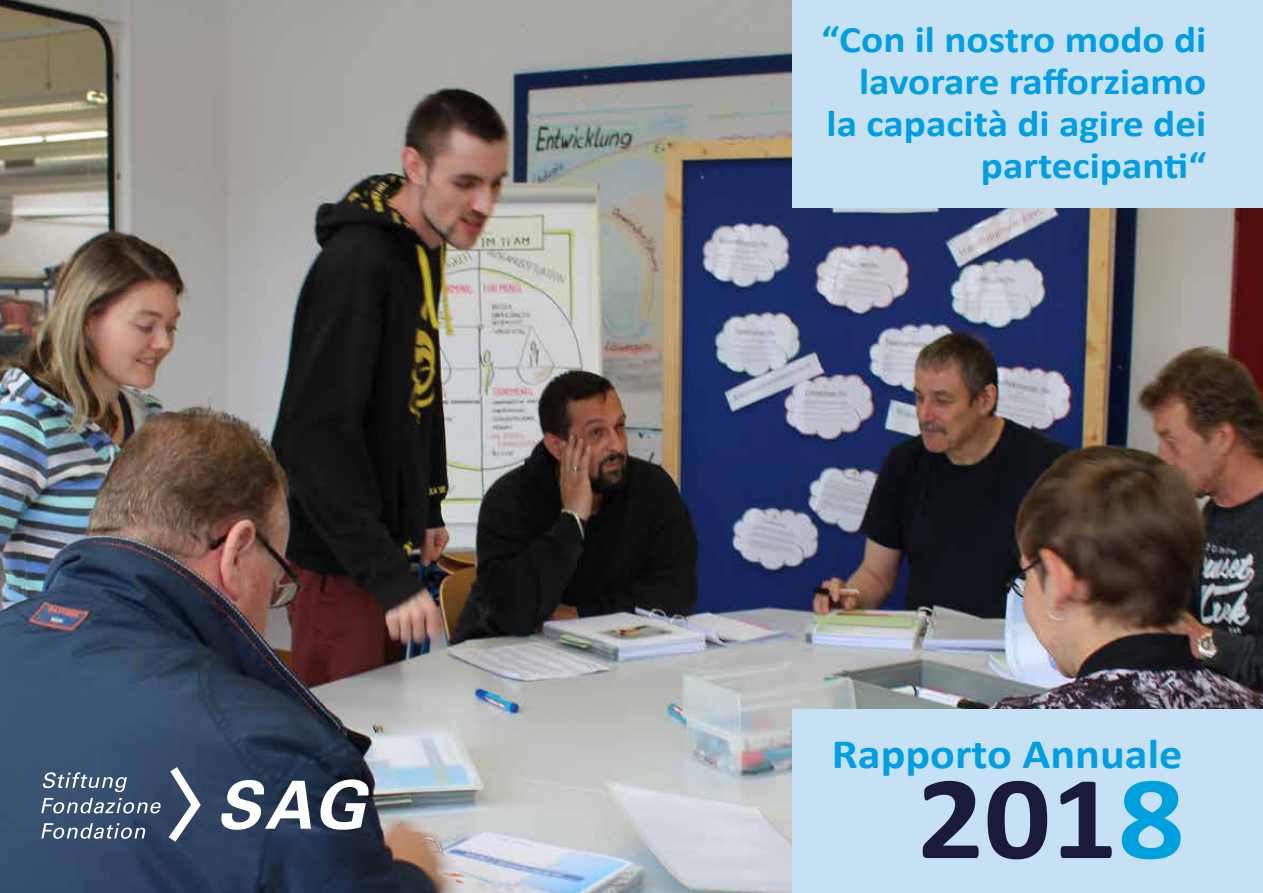
<style>
.page{position:relative;width:1263px;height:893px;background:#fff}
.page>*{position:absolute;margin:0;border:0;box-sizing:border-box;transform-origin:0 0}
.t1{font:700 120px "Calibri";color:#1a1a3b;scale:1.1 1}
.t2{font:700 42px "Calibri";color:#009fe3;scale:1.1 1}
.t3{font:700 37.5px/42px "Calibri";color:#009fe3;text-align:right;scale:1.1 1}
.s1{color:#00a0dc}
</style>
<div class="page">
<img style="left:0;top:0;width:1263px;height:893px">
<div style="left:792px;top:0;width:471px;height:208px;background:#c7e1f4"></div>
<div style="left:792px;top:709px;width:471px;height:184px;background:#c7e1f4"></div>
<svg style="left:219px;top:780px;width:92px;height:50px"></svg>
<svg style="left:320px;top:779px;width:49px;height:51px"></svg>
<svg style="left:169px;top:767px;width:32px;height:75px"></svg>
<svg style="left:43px;top:772px;width:84px;height:20px;background:#667991"></svg>
<svg style="left:41px;top:798px;width:121px;height:15px"></svg>
<svg style="left:41px;top:823px;width:105px;height:16px;background:#697990"></svg>
<p class="t3" style="left:821px;top:17px;width:351px">“Con il nostro modo di lavorare rafforziamo la capacità di agire dei partecipanti“</p>
<p class="t2" style="left:832px;top:728px;width:320px">Rapporto Annuale</p>
<h1 class="t1" style="left:917px;top:744px;width:245px">201<span class="s1">8</span></h1>
</div>
